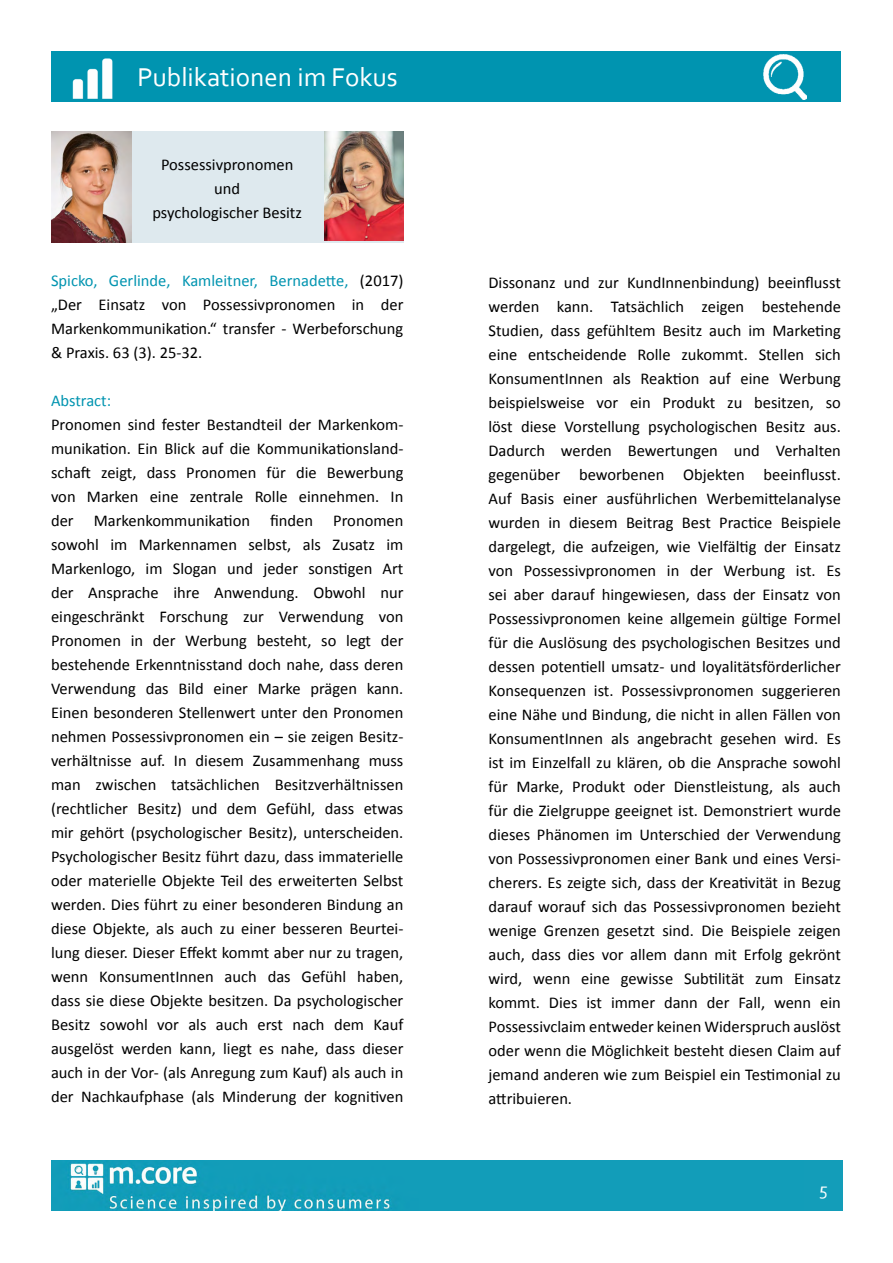
<style>
.page{position:relative;width:893px;height:1263px;background:#fff}
.page>*{position:absolute;margin:0;border:0;box-sizing:border-box;transform-origin:0 0}
.t1{font:27px "Corbel";color:#fff}
.t2{font:18px "Corbel";color:#fff}
.t3{font:16.5px/24px "Calibri";color:#000;text-align:justify}
.t4{font:16.5px "Calibri";color:#0094b0}
.s1{color:#0094b0}
</style>
<div class="page">
<img style="left:51px;top:1160px;width:754px;height:51px">
<div style="left:805px;top:1160px;width:37px;height:51px;background:#139db9"></div>
<div style="left:51px;top:51px;width:790px;height:50px;background:#0094b0"></div>
<div style="left:51px;top:132px;width:352px;height:111px;background:#dee9ee"></div>
<img style="left:72px;top:58px;width:41px;height:41px">
<img style="left:763px;top:55px;width:44px;height:44px">
<img style="left:51px;top:132px;width:80px;height:111px">
<img style="left:324px;top:131px;width:79px;height:110px">
<h1 class="t1" style="left:137px;top:60px;width:262px">Publikationen im Fokus</h1>
<p class="t3" style="left:152px;top:152px;width:151px;text-align:center">Possessivpronomen und<br>psychologischer Besitz</p>
<p class="t3" style="left:51px;top:269px;width:354px"><span class="s1">Spicko, Gerlinde, Kamleitner, Bernadette,</span> (2017) „Der Einsatz von Possessivpronomen in der Markenkommunikation.“ transfer - Werbeforschung &amp; Praxis. 63 (3). 25-32.</p>
<p class="t4" style="left:51px;top:390px;width:62px">Abstract:</p>
<p class="t3" style="left:51px;top:413px;width:354px">Pronomen sind fester Bestandteil der Markenkom&shy;munikation. Ein Blick auf die Kommunikationsland&shy;schaft zeigt, dass Pronomen für die Bewerbung von Marken eine zentrale Rolle einnehmen. In der Markenkommunikation finden Pronomen sowohl im Markennamen selbst, als Zusatz im Markenlogo, im Slogan und jeder sonstigen Art der Ansprache ihre Anwendung. Obwohl nur eingeschränkt Forschung zur Verwendung von Pronomen in der Werbung besteht, so legt der bestehende Erkenntnisstand doch nahe, dass deren Verwendung das Bild einer Marke prägen kann.<br>Einen besonderen Stellenwert unter den Pronomen nehmen Possessivpronomen ein – sie zeigen Besitz&shy;verhältnisse auf. In diesem Zusammenhang muss man zwischen tatsächlichen Besitzverhältnissen (rechtlicher Besitz) und dem Gefühl, dass etwas mir gehört (psychologischer Besitz), unterscheiden.<br>Psychologischer Besitz führt dazu, dass immaterielle oder materielle Objekte Teil des erweiterten Selbst werden. Dies führt zu einer besonderen Bindung an diese Objekte, als auch zu einer besseren Beurtei&shy;lung dieser. Dieser Effekt kommt aber nur zu tragen, wenn KonsumentInnen auch das Gefühl haben, dass sie diese Objekte besitzen. Da psychologischer Besitz sowohl vor als auch erst nach dem Kauf ausgelöst werden kann, liegt es nahe, dass dieser auch in der Vor- (als Anregung zum Kauf) als auch in der Nachkaufphase (als Minderung der kognitiven</p>
<p class="t3" style="left:488px;top:270px;width:354px">Dissonanz und zur KundInnenbindung) beeinflusst werden kann. Tatsächlich zeigen bestehende Studien, dass gefühltem Besitz auch im Marketing eine entscheidende Rolle zukommt. Stellen sich KonsumentInnen als Reaktion auf eine Werbung beispielsweise vor ein Produkt zu besitzen, so löst diese Vorstellung psychologischen Besitz aus.<br>Dadurch werden Bewertungen und Verhalten gegenüber beworbenen Objekten beeinflusst.<br>Auf Basis einer ausführlichen Werbemittelanalyse wurden in diesem Beitrag Best Practice Beispiele dargelegt, die aufzeigen, wie Vielfältig der Einsatz von Possessivpronomen in der Werbung ist. Es sei aber darauf hingewiesen, dass der Einsatz von Possessivpronomen keine allgemein gültige Formel für die Auslösung des psychologischen Besitzes und dessen potentiell umsatz- und loyalitätsförderlicher Konsequenzen ist. Possessivpronomen suggerieren eine Nähe und Bindung, die nicht in allen Fällen von KonsumentInnen als angebracht gesehen wird. Es ist im Einzelfall zu klären, ob die Ansprache sowohl für Marke, Produkt oder Dienstleistung, als auch für die Zielgruppe geeignet ist. Demonstriert wurde dieses Phänomen im Unterschied der Verwendung von Possessivpronomen einer Bank und eines Versi&shy;cherers. Es zeigte sich, dass der Kreativität in Bezug darauf worauf sich das Possessivpronomen bezieht wenige Grenzen gesetzt sind. Die Beispiele zeigen auch, dass dies vor allem dann mit Erfolg gekrönt wird, wenn eine gewisse Subtilität zum Einsatz kommt. Dies ist immer dann der Fall, wenn ein Possessivclaim entweder keinen Widerspruch auslöst oder wenn die Möglichkeit besteht diesen Claim auf jemand anderen wie zum Beispiel ein Testimonial zu attribuieren.</p>
<p class="t2" style="left:819px;top:1178px;width:10px">5</p>
</div>
